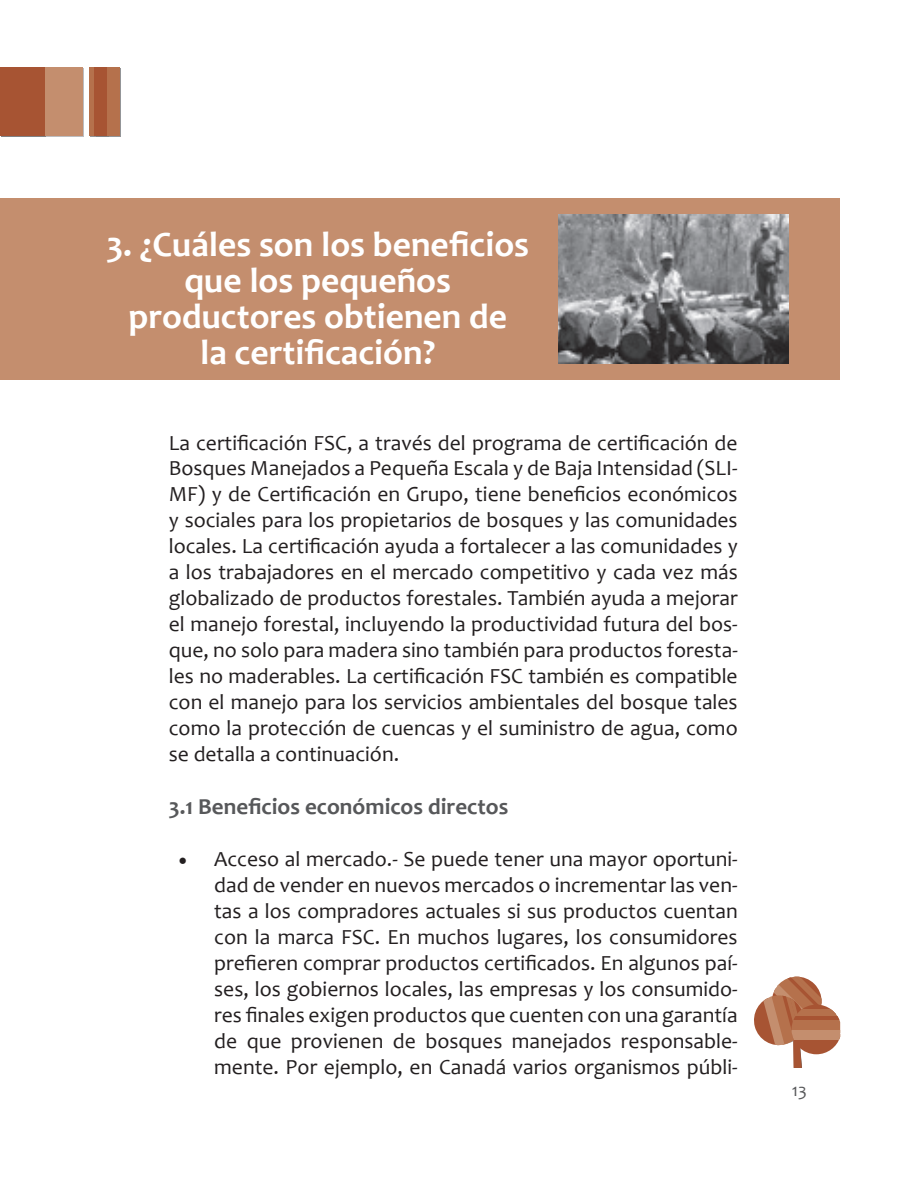
<style>
.page{position:relative;width:908px;height:1191px;background:#fff}
.page>*{position:absolute;margin:0;border:0;box-sizing:border-box;transform-origin:0 0}
.t1{font:700 35.6px/36px "Candara";color:#fff;text-align:center}
.t2{font:700 23px "Candara";color:#57585a}
.t3{font:21.6px/26px "Candara";color:#231f20;text-align:justify}
.t4{font:18px "Candara";color:#57585a}
.s1{font-family:"Minion Pro";font-size:24px}
</style>
<div class="page">
<div style="left:90px;top:68px;width:31px;height:68px;background:#939598"></div>
<div style="left:46px;top:68px;width:38px;height:68px;background:#bcbdc0"></div>
<div style="left:0;top:198px;width:839px;height:182px;background:#c48e6e"></div>
<img style="left:558px;top:214px;width:230px;height:150px">
<div style="left:89px;top:68px;width:31px;height:68px;background:#b5714c"></div>
<div style="left:0;top:68px;width:51px;height:68px;background:#a75433"></div>
<div style="left:45px;top:68px;width:38px;height:68px;background:#c48e6e"></div>
<div style="left:94px;top:68px;width:13px;height:68px;background:#a75433"></div>
<svg style="left:754px;top:976px;width:68px;height:92px"></svg>
<svg style="left:791px;top:1004px;width:40px;height:5px"></svg>
<div style="left:791px;top:1012px;width:48px;height:20px;background:#b5714c"></div>
<svg style="left:791px;top:1039px;width:48px;height:15px"></svg>
<hr style="left:791px;top:1016px;width:48px;height:3px;background:#a75433">
<div style="left:791px;top:1030px;width:48px;height:9px;background:#c48e6e"></div>
<svg style="left:791px;top:1009px;width:48px;height:4px"></svg>
<h1 class="t1" style="left:106px;top:226px;width:424px">3. ¿Cuáles son los beneficios que los pequeños productores obtienen de<br>la certificación?</h1>
<p class="t3" style="left:169px;top:429px;width:570px">La certificación FSC, a través del programa de certificación de Bosques Manejados a Pequeña Escala y de Baja Intensidad (SLI-MF) y de Certificación en Grupo, tiene beneficios económicos y sociales para los propietarios de bosques y las comunidades locales. La certificación ayuda a fortalecer a las comunidades y a los trabajadores en el mercado competitivo y cada vez más globalizado de productos forestales. También ayuda a mejorar el manejo forestal, incluyendo la productividad futura del bos&shy;que, no solo para madera sino también para productos foresta&shy;les no maderables. La certificación FSC también es compatible con el manejo para los servicios ambientales del bosque tales como la protección de cuencas y el suministro de agua, como se detalla a continuación.</p>
<p class="t2" style="left:169px;top:792px;width:341px">3.1 Beneficios económicos directos</p>
<p class="t3" style="left:214px;top:846px;width:525px;text-indent:-36px"><span class="s1">•</span> Acceso al mercado.- Se puede tener una mayor oportuni&shy;dad de vender en nuevos mercados o incrementar las ven&shy;tas a los compradores actuales si sus productos cuentan con la marca FSC. En muchos lugares, los consumidores prefieren comprar productos certificados. En algunos paí&shy;ses, los gobiernos locales, las empresas y los consumido&shy;res finales exigen productos que cuenten con una garantía de que provienen de bosques manejados responsable&shy;mente. Por ejemplo, en Canadá varios organismos públi-</p>
<p class="t4" style="left:791px;top:1079px;width:17px">13</p>
</div>
